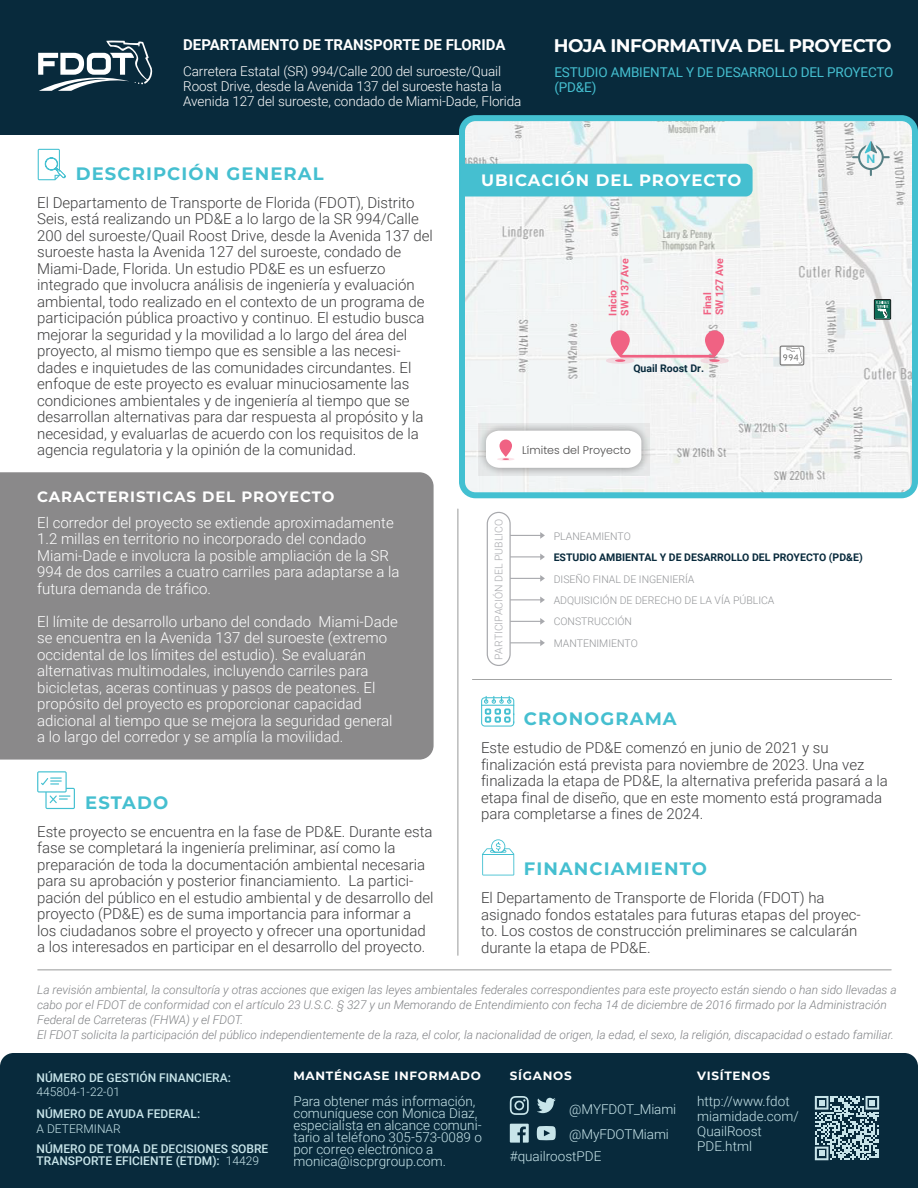
<style>
.page{position:relative;width:918px;height:1188px;background:#fff}
.page>*{position:absolute;margin:0;border:0;box-sizing:border-box;transform-origin:0 0}
.t1{font:700 18.3px "Montserrat";letter-spacing:-.025em;color:#fff}
.t2{font:700 18px "Montserrat";letter-spacing:.06em;color:#45bfd0}
.t3{font:700 16.5px "Montserrat";letter-spacing:.06em;color:#fff}
.t4{font:300 15px/16.5px "Roboto";color:#3e3e3f}
.t5{font:300 15px/16.5px "Roboto";color:#fff}
.t6{font:700 15px "Roboto";color:#fff}
.t7{font:700 15px "Montserrat";letter-spacing:.06em;color:#fff}
.t8{font:300 13.5px/12px "Roboto";color:#c8e5ea}
.t9{font:300 13.5px/15px "Roboto";letter-spacing:-.01em;color:#fff}
.t10{font:13.5px/15px "Roboto";letter-spacing:-.01em;color:#45bfd0}
.t11{font:600 12.15px "Poppins";color:#43c0d1}
.t12{font:italic 300 12px/15px "Roboto";color:#808285}
.t13{font:500 12px/12px "Roboto";color:#c8e5ea}
.t14{font:700 12px "Montserrat";letter-spacing:.06em;color:#fff}
.t15{font:300 12px "Roboto";color:#c8e5ea}
.t16{font:300 11.1px "Poppins";color:#4d4c4c}
.t17{font:300 10.5px "Roboto";color:#939598}
.t18{font:700 10.5px "Roboto";color:#082a3c}
.t19{font:700 10.5px/12px "Roboto";color:#f06283}
.t20{font:300 10.5px "Roboto";color:#a8a9ad}
.s1{font-weight:300}
</style>
<div class="page">
<div style="left:0;top:0;width:918px;height:135px;background:#082a3c"></div>
<div style="left:0;top:1053px;width:918px;height:135px;background:#082a3c"></div>
<svg style="left:38px;top:40px;width:114px;height:51px"></svg>
<svg style="left:537px;top:1098px;width:19px;height:15px"></svg>
<svg style="left:510px;top:1124px;width:19px;height:19px"></svg>
<svg style="left:537px;top:1126px;width:19px;height:14px"></svg>
<svg style="left:510px;top:1096px;width:19px;height:19px"></svg>
<img style="left:466px;top:122px;width:445px;height:369px">
<div style="left:459px;top:115px;width:459px;height:383px;border:6px solid #43c0d1;border-radius:14px"></div>
<svg style="left:478px;top:423px;width:172px;height:53px;background:#d7d8d9"></svg>
<svg style="left:486px;top:431px;width:155px;height:37px"></svg>
<svg style="left:852px;top:141px;width:38px;height:35px"></svg>
<hr style="left:621px;top:355px;width:92px;height:3px;background:#f06283">
<svg style="left:611px;top:330px;width:19px;height:27px"></svg>
<div style="left:607px;top:358px;width:27px;height:5px;background:#f2d9df;border-radius:50%"></div>
<div style="left:606px;top:358px;width:28px;height:6px;border:2px solid #f06283;border-radius:50%"></div>
<svg style="left:615px;top:359px;width:10px;height:3px"></svg>
<svg style="left:705px;top:330px;width:19px;height:27px"></svg>
<div style="left:700px;top:358px;width:29px;height:6px;border:2px solid #f06283;border-radius:50%"></div>
<svg style="left:710px;top:359px;width:10px;height:3px"></svg>
<div style="left:780px;top:346px;width:24px;height:19px;border:1px solid #676666;border-radius:2px"></div>
<svg style="left:781px;top:347px;width:22px;height:18px"></svg>
<div style="left:874px;top:300px;width:17px;height:19px;border:1px solid #050504"></div>
<svg style="left:875px;top:300px;width:15px;height:19px"></svg>
<svg style="left:876px;top:301px;width:13px;height:17px"></svg>
<svg style="left:815px;top:1096px;width:64px;height:64px;background:#6d8c97"></svg>
<hr style="left:458px;top:509px;width:1px;height:446px;background:#989999">
<hr style="left:38px;top:969px;width:853px;height:1px;background:#989999">
<hr style="left:472px;top:679px;width:420px;height:1px;background:#989999">
<div style="left:0;top:472px;width:434px;height:288px;background:#8a898a"></div>
<svg style="left:38px;top:149px;width:28px;height:31px"></svg>
<svg style="left:37px;top:771px;width:38px;height:38px"></svg>
<svg style="left:481px;top:696px;width:33px;height:31px"></svg>
<div style="left:487px;top:512px;width:24px;height:154px;border:1px solid #a8a9ad;border-radius:11px"></div>
<svg style="left:482px;top:839px;width:32px;height:37px"></svg>
<hr style="left:510px;top:535px;width:31px;height:1px;background:#a8a9ad">
<svg style="left:540px;top:532px;width:5px;height:7px"></svg>
<hr style="left:510px;top:556px;width:31px;height:1px;background:#a8a9ad">
<svg style="left:540px;top:554px;width:5px;height:6px"></svg>
<hr style="left:510px;top:578px;width:31px;height:1px;background:#a8a9ad">
<svg style="left:540px;top:575px;width:5px;height:7px"></svg>
<hr style="left:510px;top:599px;width:31px;height:1px;background:#a8a9ad">
<svg style="left:540px;top:597px;width:5px;height:6px"></svg>
<hr style="left:510px;top:621px;width:31px;height:1px;background:#a8a9ad">
<svg style="left:540px;top:618px;width:5px;height:7px"></svg>
<hr style="left:510px;top:642px;width:31px;height:1px;background:#a8a9ad">
<svg style="left:540px;top:639px;width:5px;height:7px"></svg>
<div style="left:461px;top:164px;width:292px;height:32px;background:#45bfd0"></div>
<p class="t6" style="left:183px;top:34px;width:324px">DEPARTAMENTO DE TRANSPORTE DE FLORIDA</p>
<p class="t9" style="left:183px;top:63px;width:340px">Carretera Estatal (SR) 994/Calle 200 del suroeste/Quail<br>Roost Drive, desde la Avenida 137 del suroeste hasta la<br>Avenida 127 del suroeste, condado de Miami-Dade, Florida</p>
<p class="t1" style="left:554px;top:32px;width:340px">HOJA INFORMATIVA DEL PROYECTO</p>
<p class="t10" style="left:554px;top:65px;width:341px">ESTUDIO AMBIENTAL Y DE DESARROLLO DEL PROYECTO (PD&amp;E)</p>
<p class="t2" style="left:76px;top:160px;width:249px">DESCRIPCIÓN GENERAL</p>
<p class="t4" style="left:37px;top:194px;width:397px">El Departamento de Transporte de Florida (FDOT), Distrito Seis, está realizando un PD&amp;E a lo largo de la SR 994/Calle 200 del suroeste/Quail Roost Drive, desde la Avenida 137 del suroeste hasta la Avenida 127 del suroeste, condado de Miami-Dade, Florida. Un estudio PD&amp;E es un esfuerzo integrado que involucra análisis de ingeniería y evaluación ambiental, todo realizado en el contexto de un programa de participación pública proactivo y continuo. El estudio busca mejorar la seguridad y la movilidad a lo largo del área del proyecto, al mismo tiempo que es sensible a las necesi&shy;dades e inquietudes de las comunidades circundantes. El enfoque de este proyecto es evaluar minuciosamente las condiciones ambientales y de ingeniería al tiempo que se desarrollan alternativas para dar respuesta al propósito y la necesidad, y evaluarlas de acuerdo con los requisitos de la agencia regulatoria y la opinión de la comunidad.</p>
<p class="t3" style="left:481px;top:169px;width:262px">UBICACIÓN DEL PROYECTO</p>
<p class="t19" style="left:606px;top:316px;width:59px;rotate:-90deg">Inicio<br>SW 137 Ave</p>
<p class="t19" style="left:701px;top:315px;width:59px;rotate:-90deg">Final<br>SW 127 Ave</p>
<p class="t18" style="left:633px;top:361px;width:72px">Quail Roost Dr.</p>
<p class="t16" style="left:522px;top:444px;width:110px">Límites del Proyecto</p>
<p class="t11" style="left:866px;top:152px;width:10px">N</p>
<p class="t7" style="left:37px;top:486px;width:299px">CARACTERISTICAS DEL PROYECTO</p>
<p class="t5" style="left:37px;top:513px;width:364px">El corredor del proyecto se extiende aproximadamente 1.2 millas en territorio no incorporado del condado Miami-Dade e involucra la posible ampliación de la SR 994 de dos carriles a cuatro carriles para adaptarse a la futura demanda de tráfico.</p>
<p class="t5" style="left:37px;top:612px;width:362px">El límite de desarrollo urbano del condado Miami-Dade se encuentra en la Avenida 137 del suroeste (extremo occidental de los límites del estudio). Se evaluarán alternativas multimodales, incluyendo carriles para bicicletas, aceras continuas y pasos de peatones. El propósito del proyecto es proporcionar capacidad adicional al tiempo que se mejora la seguridad general a lo largo del corredor y se amplía la movilidad.</p>
<p class="t20" style="left:491px;top:660px;width:142px;rotate:-90deg">PARTICIPACIÓN DEL PUBLICO</p>
<p class="t17" style="left:554px;top:529px;width:79px">PLANEAMIENTO</p>
<p class="t18" style="left:554px;top:550px;width:311px">ESTUDIO AMBIENTAL Y DE DESARROLLO DEL PROYECTO (PD&amp;E)</p>
<p class="t17" style="left:554px;top:572px;width:142px">DISEÑO FINAL DE INGENIERÍA</p>
<p class="t17" style="left:554px;top:614px;width:80px">CONSTRUCCIÓN</p>
<p class="t17" style="left:554px;top:593px;width:222px">ADQUISICIÓN DE DERECHO DE LA VÍA PÚBLICA</p>
<p class="t17" style="left:554px;top:635px;width:86px">MANTENIMIENTO</p>
<p class="t2" style="left:524px;top:706px;width:154px">CRONOGRAMA</p>
<p class="t4" style="left:481px;top:739px;width:408px">Este estudio de PD&amp;E comenzó en junio de 2021 y su finalización está prevista para noviembre de 2023. Una vez finalizada la etapa de PD&amp;E, la alternativa preferida pasará a la etapa final de diseño, que en este momento está programada para completarse a fines de 2024.</p>
<p class="t2" style="left:85px;top:790px;width:85px">ESTADO</p>
<p class="t4" style="left:37px;top:823px;width:398px">Este proyecto se encuentra en la fase de PD&amp;E. Durante esta fase se completará la ingeniería preliminar, así como la preparación de toda la documentación ambiental necesaria para su aprobación y posterior financiamiento. La partici&shy;pación del público en el estudio ambiental y de desarrollo del proyecto (PD&amp;E) es de suma importancia para informar a los ciudadanos sobre el proyecto y ofrecer una oportunidad a los interesados en participar en el desarrollo del proyecto.</p>
<p class="t2" style="left:524px;top:856px;width:185px">FINANCIAMIENTO</p>
<p class="t4" style="left:481px;top:889px;width:381px">El Departamento de Transporte de Florida (FDOT) ha asignado fondos estatales para futuras etapas del proyec&shy;to. Los costos de construcción preliminares se calcularán durante la etapa de PD&amp;E.</p>
<p class="t12" style="left:37px;top:982px;width:861px">La revisión ambiental, la consultoría y otras acciones que exigen las leyes ambientales federales correspondientes para este proyecto están siendo o han sido llevadas a cabo por el FDOT de conformidad con el artículo 23 U.S.C. § 327 y un Memorando de Entendimiento con fecha 14 de diciembre de 2016 firmado por la Administración Federal de Carreteras (FHWA) y el FDOT.<br>El FDOT solicita la participación del público independientemente de la raza, el color, la nacionalidad de origen, la edad, el sexo, la religión, discapacidad o estado familiar.</p>
<p class="t13" style="left:37px;top:1071px;width:196px">NÚMERO DE GESTIÓN FINANCIERA:</p>
<p class="t15" style="left:37px;top:1083px;width:85px">445804-1-22-01</p>
<p class="t13" style="left:37px;top:1107px;width:165px">NÚMERO DE AYUDA FEDERAL:</p>
<p class="t15" style="left:37px;top:1120px;width:86px">A DETERMINAR</p>
<p class="t13" style="left:37px;top:1142px;width:233px">NÚMERO DE TOMA DE DECISIONES SOBRE<br>TRANSPORTE EFICIENTE (ETDM): <span class="s1">14429</span></p>
<p class="t14" style="left:293px;top:1067px;width:189px">MANTÉNGASE INFORMADO</p>
<p class="t14" style="left:510px;top:1067px;width:63px">SÍGANOS</p>
<p class="t14" style="left:697px;top:1067px;width:75px">VISÍTENOS</p>
<p class="t8" style="left:293px;top:1095px;width:190px">Para obtener más información, comuníquese con Monica Diaz, especialista en alcance comuni&shy;tario al teléfono 305-573-0089 o por correo electrónico a monica@iscprgroup.com.</p>
<p class="t8" style="left:569px;top:1096px;width:109px;line-height:24.9px">@MYFDOT_Miami @MyFDOTMiami</p>
<p class="t8" style="left:510px;top:1150px;width:93px">#quailroostPDE</p>
<p class="t8" style="left:697px;top:1093px;width:103px;line-height:15px">http://www.fdot miamidade.com/<br>QuailRoost<br>PDE.html</p>
</div>
